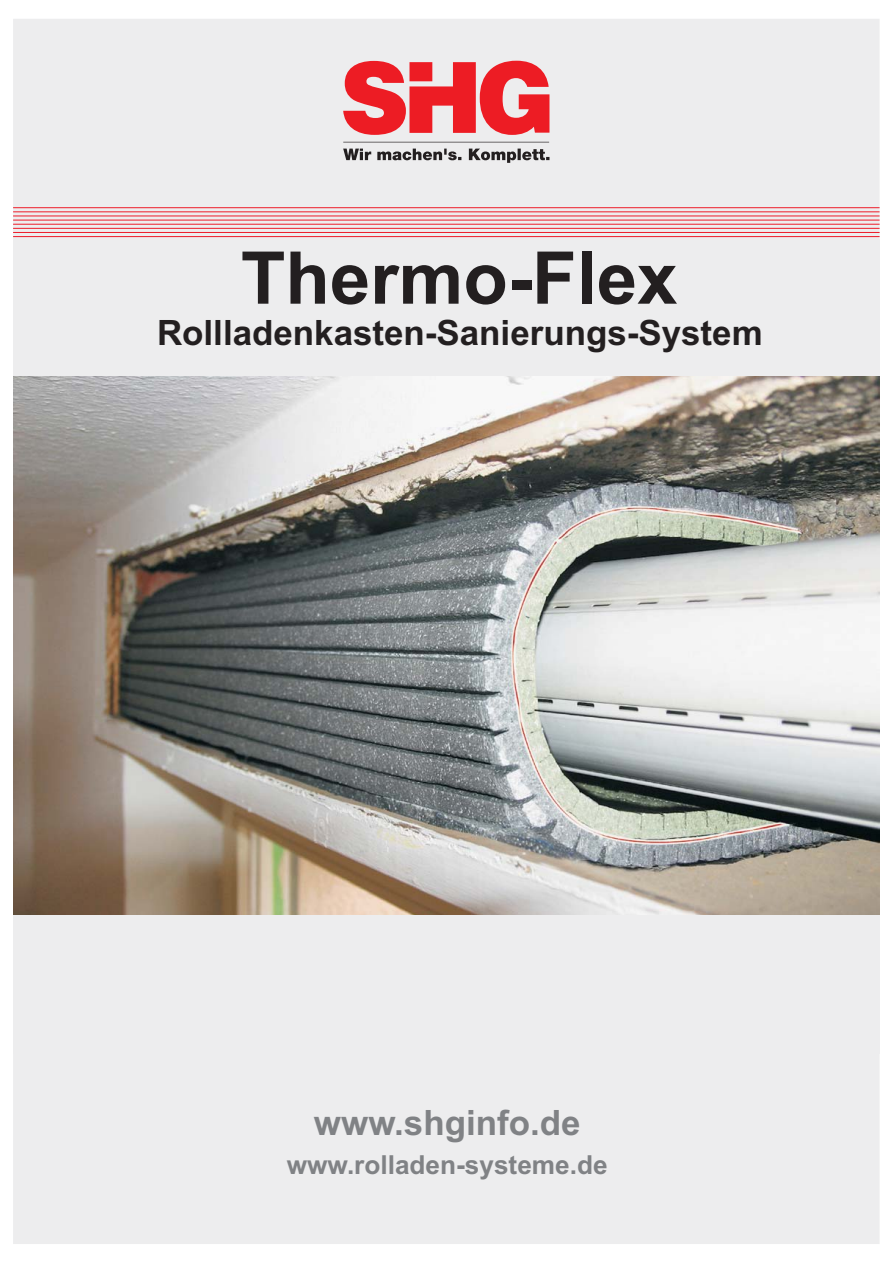
<style>
.page{position:relative;width:893px;height:1263px;background:#fff}
.page>*{position:absolute;margin:0;border:0;box-sizing:border-box;transform-origin:0 0}
.t1{font:700 72.75px "Arial";color:#231f20}
.t2{font:700 34.95px "Arial";color:#231f20}
.t3{font:700 34.95px "Arial";color:#808285}
.t4{font:700 26.25px "Arial";color:#808285}
</style>
<div class="page">
<div style="left:13px;top:19px;width:866px;height:1225px;background:#ededee"></div>
<hr style="left:13px;top:207px;width:866px;height:1px;background:#ed1c29">
<hr style="left:13px;top:212px;width:866px;height:1px;background:#ed1c29">
<hr style="left:13px;top:216px;width:866px;height:1px;background:#ed1c29">
<hr style="left:13px;top:220px;width:866px;height:1px;background:#ed1c29">
<hr style="left:13px;top:224px;width:866px;height:1px;background:#ed1c29">
<hr style="left:13px;top:228px;width:866px;height:1px;background:#ed1c29">
<hr style="left:13px;top:232px;width:866px;height:1px;background:#ed1c29">
<hr style="left:13px;top:236px;width:866px;height:1px;background:#ed1c29">
<svg style="left:343px;top:142px;width:206px;height:21px;background:#b3b2b3"></svg>
<svg style="left:343px;top:61px;width:206px;height:74px;background:#ed6167"></svg>
<img style="left:13px;top:376px;width:866px;height:539px">
<div style="left:13px;top:240px;width:866px;height:136px;background:#ededee"></div>
<div style="left:13px;top:915px;width:866px;height:138px;background:#ededee"></div>
<h1 class="t1" style="left:241px;top:252px;width:438px">Thermo-Flex</h1>
<p class="t2" style="left:157px;top:320px;width:607px">Rollladenkasten-Sanierungs-System</p>
<p class="t3" style="left:314px;top:1110px;width:268px">www.shginfo.de</p>
<p class="t4" style="left:287px;top:1155px;width:322px">www.rolladen-systeme.de</p>
</div>
